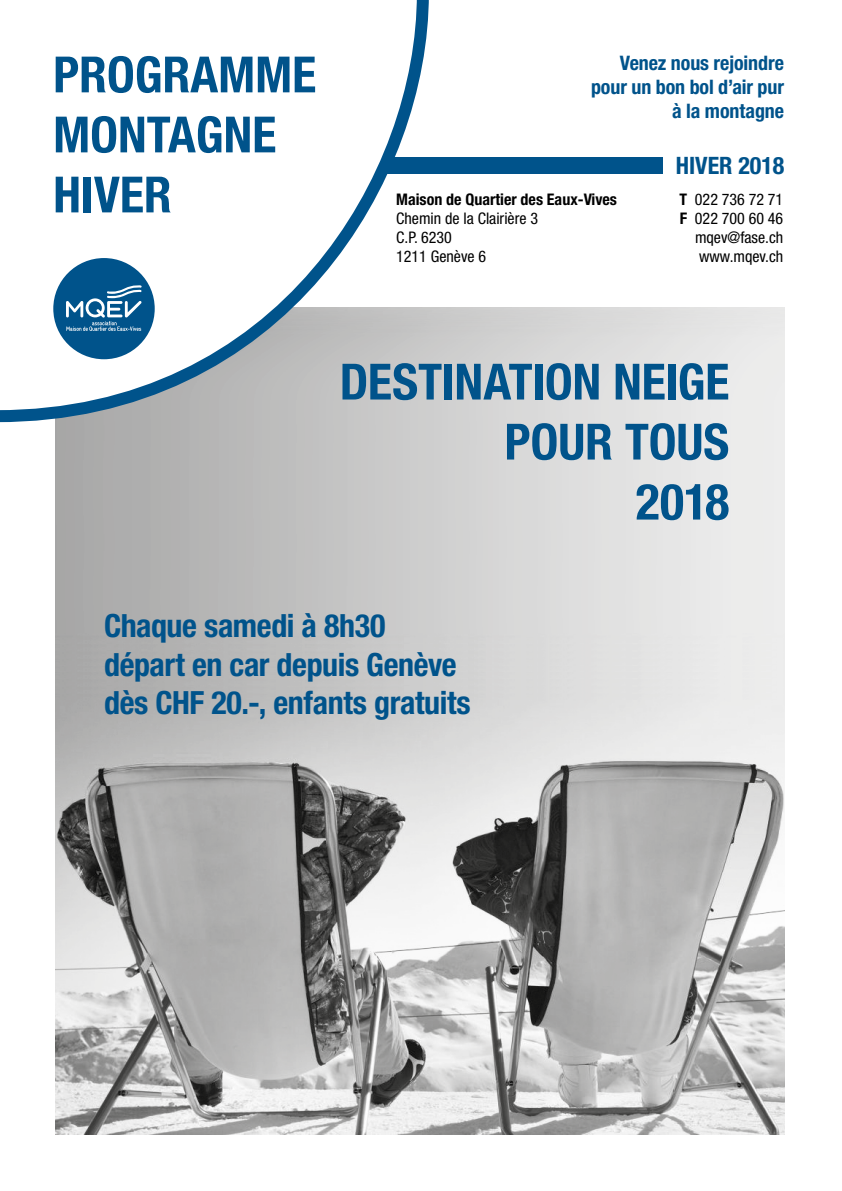
<style>
.page{position:relative;width:842px;height:1191px;background:#fff}
.page>*{position:absolute;margin:0;border:0;box-sizing:border-box;transform-origin:0 0}
.t1{font:700 condensed 50px/60px "Helvetica Neue";color:#00538b}
.t2{font:700 condensed 32px/38.4px "Helvetica Neue";letter-spacing:-.01em;color:#00538b}
.t3{font:700 condensed 24px "Helvetica Neue";color:#00538b}
.t4{font:700 condensed 20px/24px "Helvetica Neue";letter-spacing:-.005em;color:#00538b;text-align:right}
.t5{font:condensed 16px/19.2px "Helvetica Neue";color:#000}
.t6{font:700 condensed 16px "Helvetica Neue";color:#000}
.s1{font-weight:700}
</style>
<div class="page">
<img style="left:56px;top:308px;width:728px;height:826px">
<div style="left:162px;top:157px;width:501px;height:17px;background:#00538b"></div>
<svg style="left:0;top:0;width:432px;height:425px"></svg>
<div style="left:53px;top:258px;width:102px;height:101px;background:#00538b;border-radius:50%"></div>
<svg style="left:66px;top:285px;width:76px;height:46px"></svg>
<h1 class="t1" style="left:53px;top:44px;width:265px">PROGRAMME<br>MONTAGNE<br>HIVER</h1>
<p class="t4" style="left:591px;top:51px;width:195px">Venez nous rejoindre pour un bon bol d’air pur à la montagne</p>
<h3 class="t3" style="left:676px;top:151px;width:110px">HIVER 2018</h3>
<p class="t6" style="left:396px;top:189px;width:222px">Maison de Quartier des Eaux-Vives</p>
<p class="t5" style="left:396px;top:208px;width:143px">Chemin de la Clairière 3<br>C.P. 6230<br>1211 Genève 6</p>
<p class="t5" style="left:680px;top:189px;width:105px;text-align:right"><span class="s1">T</span> 022 736 72 71<br><span class="s1">F</span> 022 700 60 46 mqev@fase.ch www.mqev.ch</p>
<h1 class="t1" style="left:340px;top:351px;width:391px;text-align:right">DESTINATION NEIGE<br>POUR TOUS<br>2018</h1>
<h2 class="t2" style="left:104px;top:606px;width:368px">Chaque samedi à 8h30 départ en car depuis Genève dès CHF 20.-, enfants gratuits</h2>
</div>
